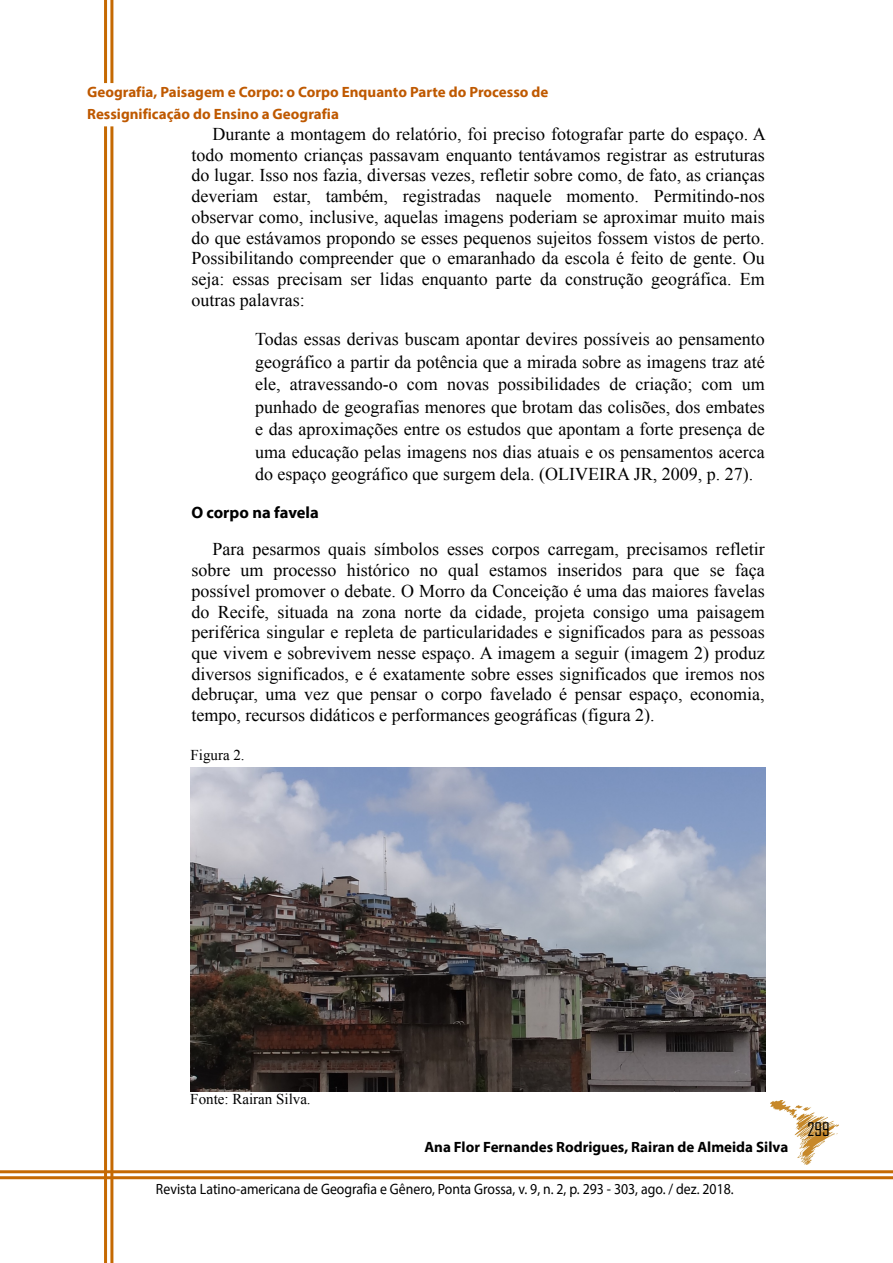
<style>
.page{position:relative;width:893px;height:1263px;background:#fff}
.page>*{position:absolute;margin:0;border:0;box-sizing:border-box;transform-origin:0 0}
.t1{font:18px/20.7px "Times New Roman";color:#000;text-align:justify}
.t2{font:18px "Agency FB";color:#000}
.t3{font:700 16.5px "Myriad Pro";color:#000}
.t4{font:700 15px/22.5px "Myriad Pro";color:#bf5900}
.t5{font:15px "Myriad Pro";color:#000;scale:.92 1}
.t6{font:700 15px "Myriad Pro";color:#000}
.t7{font:15px "Times New Roman";color:#000}
</style>
<div class="page">
<hr style="left:110px;top:0;width:3px;height:1263px;background:#c56902">
<hr style="left:104px;top:0;width:3px;height:1263px;background:#c56902">
<hr style="left:0;top:1176px;width:893px;height:3px;background:#c56902">
<hr style="left:0;top:1170px;width:893px;height:3px;background:#c56902">
<div style="left:86px;top:85px;width:518px;height:40px;background:#fff"></div>
<img style="left:770px;top:1100px;width:69px;height:64px">
<img style="left:191px;top:768px;width:574px;height:323px">
<p class="t4" style="left:87px;top:82px;width:463px">Geografia, Paisagem e Corpo: o Corpo Enquanto Parte do Processo de<br>Ressignificação do Ensino a Geografia</p>
<p class="t1" style="left:191px;top:124px;width:576px;text-indent:21px">Durante a montagem do relatório, foi preciso fotografar parte do espaço. A todo momento crianças passavam enquanto tentávamos registrar as estruturas do lugar. Isso nos fazia, diversas vezes, refletir sobre como, de fato, as crianças deveriam estar, também, registradas naquele momento. Permitindo-nos observar como, inclusive, aquelas imagens poderiam se aproximar muito mais do que estávamos propondo se esses pequenos sujeitos fossem vistos de perto.<br>Possibilitando compreender que o emaranhado da escola é feito de gente. Ou seja: essas precisam ser lidas enquanto parte da construção geográfica. Em outras palavras:</p>
<p class="t1" style="left:255px;top:328px;width:511px;line-height:22.5px">Todas essas derivas buscam apontar devires possíveis ao pensamento geográfico a partir da potência que a mirada sobre as imagens traz até ele, atravessando-o com novas possibilidades de criação; com um punhado de geografias menores que brotam das colisões, dos embates e das aproximações entre os estudos que apontam a forte presença de uma educação pelas imagens nos dias atuais e os pensamentos acerca do espaço geográfico que surgem dela. (OLIVEIRA JR, 2009, p. 27).</p>
<p class="t3" style="left:191px;top:505px;width:129px">O corpo na favela</p>
<p class="t1" style="left:191px;top:539px;width:575px;text-indent:21px">Para pesarmos quais símbolos esses corpos carregam, precisamos refletir sobre um processo histórico no qual estamos inseridos para que se faça possível promover o debate. O Morro da Conceição é uma das maiores favelas do Recife, situada na zona norte da cidade, projeta consigo uma paisagem periférica singular e repleta de particularidades e significados para as pessoas que vivem e sobrevivem nesse espaço. A imagem a seguir (imagem 2) produz diversos significados, e é exatamente sobre esses significados que iremos nos debruçar, uma vez que pensar o corpo favelado é pensar espaço, economia, tempo, recursos didáticos e performances geográficas (figura 2).</p>
<p class="t7" style="left:190px;top:747px;width:56px">Figura 2.</p>
<p class="t7" style="left:190px;top:1091px;width:122px">Fonte: Rairan Silva.</p>
<p class="t6" style="left:424px;top:1140px;width:365px">Ana Flor Fernandes Rodrigues, Rairan de Almeida Silva</p>
<p class="t5" style="left:156px;top:1183px;width:629px">Revista Latino-americana de Geografia e Gênero, Ponta Grossa, v. 9, n. 2, p. 293 - 303, ago. / dez. 2018.</p>
<p class="t2" style="left:807px;top:1118px;width:24px">299</p>
</div>
